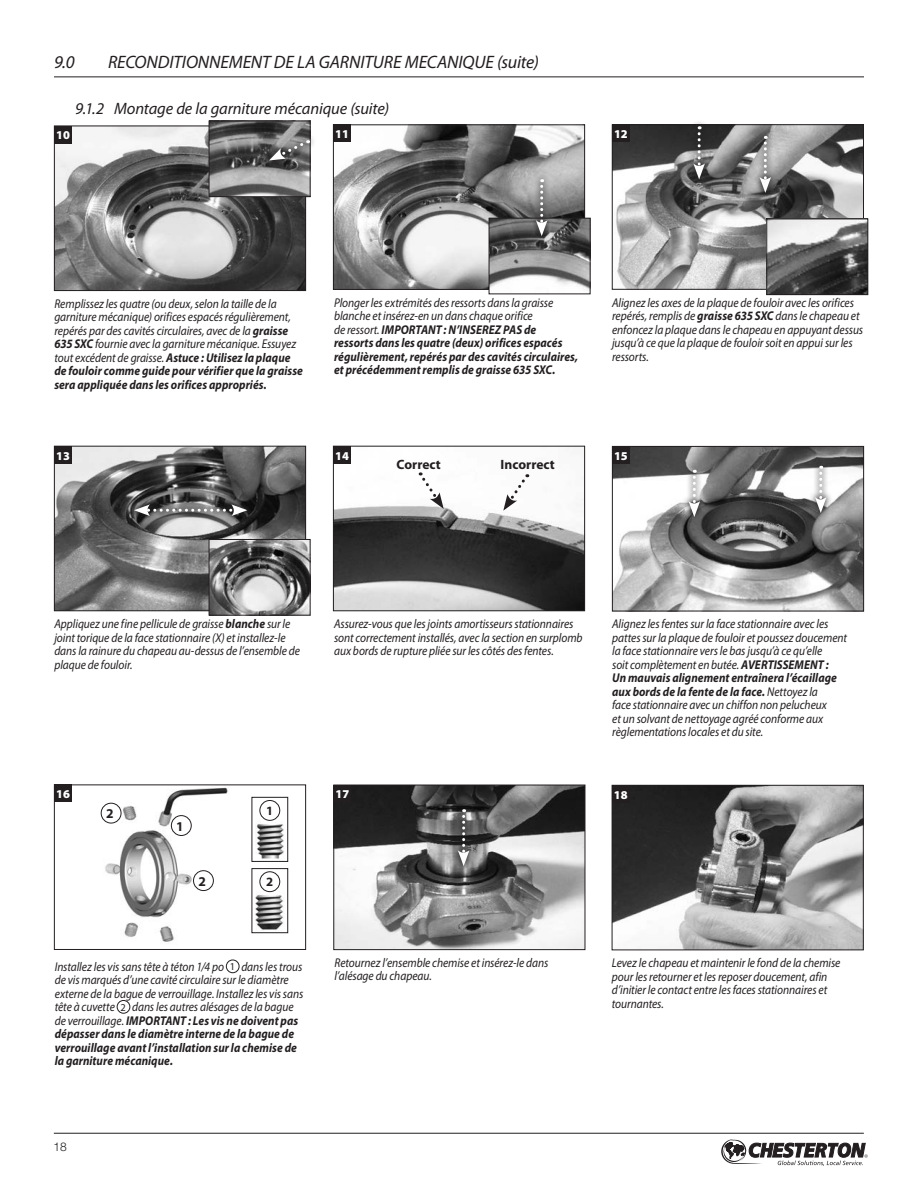
<style>
.page{position:relative;width:918px;height:1188px;background:#fff}
.page>*{position:absolute;margin:0;border:0;box-sizing:border-box;transform-origin:0 0}
.t1{font:italic 18px "Myriad Pro";letter-spacing:-.005em;color:#231f20}
.t2{font:italic 16.5px "Myriad Pro";letter-spacing:-.005em;color:#231f20}
.t3{font:700 13.5px "Myriad Pro";color:#231f20}
.t4{font:italic 12.75px/13.5px "Myriad Pro";letter-spacing:-.005em;color:#231f20;scale:.9 1}
.t5{font:italic 700 12.75px/13.5px "Myriad Pro";letter-spacing:.005em;color:#231f20;scale:.9 1}
.t6{font:700 12.75px "Myriad Pro";color:#231f20}
.t7{font:900 12px "Myriad Pro";color:#fff}
.t8{font:300 12px "Helvetica Neue LT Std";color:#231f20}
.s1{font-weight:700}
.s2{font-weight:400}
.s3{font-style:normal;font-size:10.5px}
</style>
<div class="page">
<svg style="left:721px;top:1139px;width:147px;height:27px"></svg>
<hr style="left:54px;top:1133px;width:810px;height:1px;background:#231f20">
<img style="left:614px;top:787px;width:248px;height:161px">
<div style="left:612px;top:785px;width:252px;height:165px;border:1px solid #231f20"></div>
<div style="left:612px;top:785px;width:18px;height:18px;background:#231f20"></div>
<div style="left:226px;top:960px;width:13px;height:13px;border:1px solid #231f20;border-radius:50%"></div>
<div style="left:117px;top:1000px;width:13px;height:14px;border:1px solid #231f20;border-radius:50%"></div>
<img style="left:100px;top:787px;width:189px;height:155px">
<div style="left:54px;top:784px;width:252px;height:166px;border:1px solid #231f20"></div>
<div style="left:54px;top:784px;width:18px;height:18px;background:#231f20"></div>
<img style="left:253px;top:875px;width:33px;height:56px">
<div style="left:251px;top:868px;width:37px;height:65px;border:1px solid #231f20"></div>
<div style="left:260px;top:872px;width:20px;height:20px;background:#fff;border-radius:50%"></div>
<div style="left:260px;top:871px;width:20px;height:21px;border:1px solid #231f20;border-radius:50%"></div>
<img style="left:253px;top:803px;width:33px;height:57px">
<div style="left:251px;top:797px;width:37px;height:65px;border:1px solid #231f20"></div>
<div style="left:260px;top:800px;width:20px;height:20px;background:#fff;border-radius:50%"></div>
<div style="left:260px;top:800px;width:20px;height:21px;border:1px solid #231f20;border-radius:50%"></div>
<div style="left:171px;top:816px;width:20px;height:19px;background:#fff;border-radius:50%"></div>
<div style="left:171px;top:815px;width:21px;height:21px;border:1px solid #231f20;border-radius:50%"></div>
<div style="left:194px;top:871px;width:19px;height:20px;background:#fff;border-radius:50%"></div>
<div style="left:193px;top:870px;width:21px;height:21px;border:1px solid #231f20;border-radius:50%"></div>
<div style="left:101px;top:803px;width:20px;height:20px;background:#fff;border-radius:50%"></div>
<div style="left:101px;top:803px;width:20px;height:20px;border:1px solid #231f20;border-radius:50%"></div>
<img style="left:335px;top:126px;width:248px;height:162px">
<div style="left:333px;top:124px;width:252px;height:166px;border:1px solid #231f20"></div>
<div style="left:333px;top:124px;width:18px;height:18px;background:#231f20"></div>
<img style="left:491px;top:220px;width:98px;height:71px">
<div style="left:489px;top:218px;width:102px;height:76px;border:1px solid #231f20"></div>
<svg style="left:529px;top:173px;width:25px;height:69px"></svg>
<svg style="left:536px;top:179px;width:12px;height:57px"></svg>
<img style="left:614px;top:126px;width:248px;height:162px">
<div style="left:612px;top:124px;width:252px;height:166px;border:1px solid #231f20"></div>
<div style="left:612px;top:124px;width:18px;height:18px;background:#231f20"></div>
<img style="left:768px;top:221px;width:98px;height:72px">
<div style="left:766px;top:219px;width:102px;height:76px;border:1px solid #231f20"></div>
<svg style="left:687px;top:122px;width:25px;height:64px"></svg>
<svg style="left:693px;top:126px;width:12px;height:53px"></svg>
<svg style="left:753px;top:129px;width:25px;height:70px"></svg>
<svg style="left:759px;top:136px;width:12px;height:57px"></svg>
<img style="left:335px;top:787px;width:248px;height:161px">
<div style="left:333px;top:785px;width:252px;height:165px;border:1px solid #231f20"></div>
<div style="left:333px;top:785px;width:18px;height:18px;background:#231f20"></div>
<svg style="left:451px;top:803px;width:25px;height:69px"></svg>
<svg style="left:458px;top:809px;width:12px;height:57px"></svg>
<img style="left:614px;top:448px;width:248px;height:161px">
<div style="left:612px;top:446px;width:252px;height:165px;border:1px solid #231f20"></div>
<div style="left:612px;top:446px;width:18px;height:18px;background:#231f20"></div>
<svg style="left:682px;top:463px;width:25px;height:60px"></svg>
<svg style="left:688px;top:470px;width:12px;height:47px"></svg>
<svg style="left:808px;top:459px;width:25px;height:60px"></svg>
<svg style="left:815px;top:466px;width:12px;height:47px"></svg>
<img style="left:56px;top:448px;width:248px;height:161px">
<div style="left:54px;top:446px;width:252px;height:165px;border:1px solid #231f20"></div>
<div style="left:54px;top:446px;width:18px;height:18px;background:#231f20"></div>
<img style="left:211px;top:541px;width:98px;height:73px">
<div style="left:209px;top:539px;width:102px;height:77px;border:1px solid #231f20"></div>
<svg style="left:128px;top:498px;width:126px;height:25px;background:#5f5f5f"></svg>
<svg style="left:134px;top:504px;width:113px;height:12px"></svg>
<hr style="left:54px;top:76px;width:810px;height:1px;background:#231f20">
<img style="left:56px;top:128px;width:248px;height:161px">
<div style="left:54px;top:126px;width:252px;height:165px;border:1px solid #231f20"></div>
<div style="left:54px;top:126px;width:18px;height:18px;background:#231f20"></div>
<img style="left:211px;top:123px;width:98px;height:72px">
<div style="left:209px;top:121px;width:102px;height:76px;border:1px solid #231f20"></div>
<svg style="left:263px;top:133px;width:51px;height:34px"></svg>
<svg style="left:269px;top:140px;width:40px;height:20px"></svg>
<img style="left:335px;top:448px;width:248px;height:161px">
<div style="left:333px;top:446px;width:252px;height:165px;border:1px solid #231f20"></div>
<div style="left:333px;top:446px;width:18px;height:18px;background:#231f20"></div>
<svg style="left:420px;top:472px;width:24px;height:37px"></svg>
<svg style="left:503px;top:474px;width:25px;height:37px"></svg>
<h1 class="t1" style="left:54px;top:50px;width:22px">9.0</h1>
<h1 class="t1" style="left:108px;top:50px;width:432px">RECONDITIONNEMENT DE LA GARNITURE MECANIQUE (suite)</h1>
<p class="t2" style="left:75px;top:98px;width:316px">9.1.2 Montage de la garniture mécanique (suite)</p>
<p class="t7" style="left:56px;top:127px;width:15px">10</p>
<p class="t7" style="left:335px;top:126px;width:15px">11</p>
<p class="t7" style="left:614px;top:126px;width:15px">12</p>
<p class="t4" style="left:54px;top:297px;width:278px">Remplissez les quatre (ou deux, selon la taille de la garniture mécanique) orifices espacés régulièrement, repérés par des cavités circulaires, avec de la <span class="s1">graisse 635 SXC</span> fournie avec la garniture mécanique. Essuyez tout excédent de graisse. <span class="s1">Astuce : Utilisez la plaque de fouloir comme guide pour vérifier que la graisse sera appliquée dans les orifices appropriés.</span></p>
<p class="t7" style="left:56px;top:448px;width:15px">13</p>
<p class="t5" style="left:334px;top:295px;width:273px"><span class="s2">Plonger les extrémités des ressorts dans la graisse blanche et insérez-en un dans chaque orifice<br>de ressort.</span> IMPORTANT : N’INSEREZ PAS de ressorts dans les quatre (deux) orifices espacés régulièrement, repérés par des cavités circulaires, et précédemment remplis de graisse 635 SXC.</p>
<p class="t7" style="left:335px;top:448px;width:15px">14</p>
<p class="t3" style="left:396px;top:456px;width:46px">Correct</p>
<p class="t3" style="left:501px;top:456px;width:56px">Incorrect</p>
<p class="t4" style="left:612px;top:295px;width:281px">Alignez les axes de la plaque de fouloir avec les orifices repérés, remplis de <span class="s1">graisse 635 SXC</span> dans le chapeau et enfoncez la plaque dans le chapeau en appuyant dessus jusqu’à ce que la plaque de fouloir soit en appui sur les ressorts.</p>
<p class="t7" style="left:614px;top:448px;width:15px">15</p>
<p class="t4" style="left:54px;top:617px;width:275px">Appliquez une fine pellicule de graisse <span class="s1">blanche</span> sur le joint torique de la face stationnaire (X) et installez-le dans la rainure du chapeau au-dessus de l’ensemble de plaque de fouloir.</p>
<p class="t7" style="left:56px;top:786px;width:16px">1 67</p>
<p class="t3" style="left:106px;top:805px;width:9px">2</p>
<p class="t3" style="left:176px;top:817px;width:9px">1</p>
<p class="t3" style="left:198px;top:872px;width:9px">2</p>
<p class="t6" style="left:266px;top:803px;width:9px">1</p>
<p class="t6" style="left:266px;top:874px;width:9px">2</p>
<p class="t4" style="left:55px;top:960px;width:278px">Installez les vis sans tête à téton 1/4 po <span class="s3">1</span> dans les trous de vis marqués d’une cavité circulaire sur le diamètre externe de la bague de verrouillage. Installez les vis sans tête à cuvette <span class="s3">2</span> dans les autres alésages de la bague de verrouillage. <span class="s1">IMPORTANT : Les vis ne doivent pas dépasser dans le diamètre interne de la bague de verrouillage avant l’installation sur la chemise de la garniture mécanique.</span></p>
<p class="t8" style="left:53px;top:1139px;width:15px">18</p>
<p class="t4" style="left:334px;top:617px;width:278px">Assurez-vous que les joints amortisseurs stationnaires sont correctement installés, avec la section en surplomb aux bords de rupture pliée sur les côtés des fentes.</p>
<p class="t7" style="left:336px;top:786px;width:15px">17</p>
<p class="t4" style="left:612px;top:617px;width:262px">Alignez les fentes sur la face stationnaire avec les pattes sur la plaque de fouloir et poussez doucement la face stationnaire vers le bas jusqu’à ce qu’elle<br>soit complètement en butée. <span class="s1">AVERTISSEMENT :<br>Un mauvais alignement entraînera l’écaillage aux bords de la fente de la face.</span> Nettoyez la<br>face stationnaire avec un chiffon non pelucheux<br>et un solvant de nettoyage agréé conforme aux règlementations locales et du site.</p>
<p class="t7" style="left:614px;top:787px;width:15px">18</p>
<p class="t4" style="left:334px;top:956px;width:239px">Retournez l’ensemble chemise et insérez-le dans l’alésage du chapeau.</p>
<p class="t4" style="left:612px;top:956px;width:255px">Levez le chapeau et maintenir le fond de la chemise pour les retourner et les reposer doucement, afin d’initier le contact entre les faces stationnaires et tournantes.</p>
</div>
